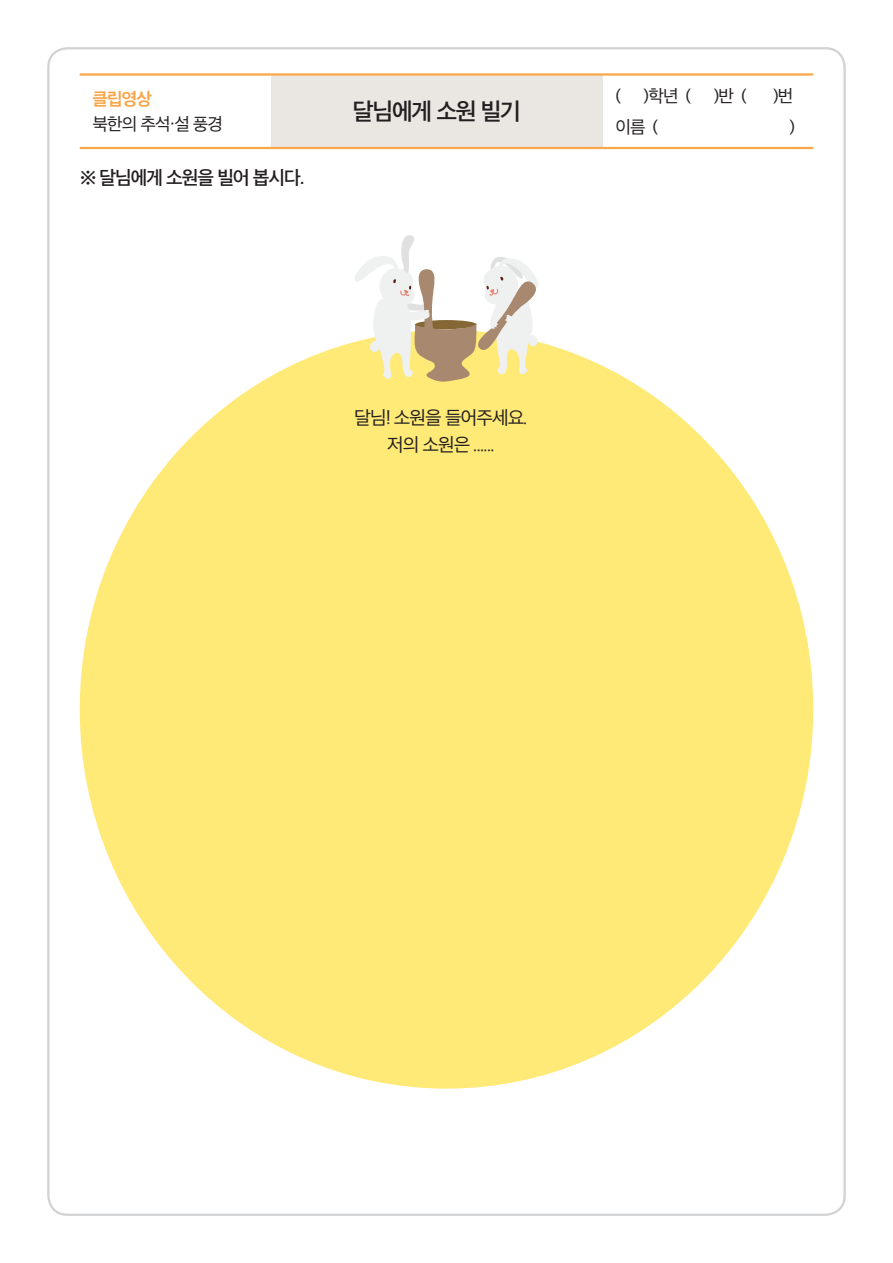
<style>
.page{position:relative;width:893px;height:1263px;background:#fff}
.page>*{position:absolute;margin:0;border:0;box-sizing:border-box;transform-origin:0 0}
.t1{font:22.5px "SD Gothic Neoa f Sm";letter-spacing:-.05em;color:#231f20}
.t2{font:18px/27px "SD Gothic Neoa d Rg";letter-spacing:-.05em;color:#231f20;text-align:center}
.t3{font:18px "SD Gothic Neoa f Sm";letter-spacing:-.05em;color:#231f20}
.t4{font:16.8px "SD Gothic Neoa d Rg";letter-spacing:-.05em;color:#231f20}
.t5{font:16.8px "SD Gothic Neoa g Bd";color:#f9a64a}
</style>
<div class="page">
<hr style="left:0;top:0;width:1px;height:1263px;background:#ececee">
<div style="left:271px;top:74px;width:332px;height:74px;background:#eae6e1"></div>
<hr style="left:80px;top:73px;width:191px;height:3px;background:#f9a64a">
<hr style="left:271px;top:73px;width:332px;height:3px;background:#f9a64a">
<hr style="left:603px;top:73px;width:210px;height:3px;background:#f9a64a">
<hr style="left:80px;top:147px;width:191px;height:2px;background:#f9a64a">
<hr style="left:271px;top:147px;width:332px;height:2px;background:#f9a64a">
<hr style="left:603px;top:147px;width:210px;height:2px;background:#f9a64a">
<div style="left:80px;top:330px;width:733px;height:759px;background:#ffea77;border-radius:50%"></div>
<svg style="left:353px;top:235px;width:189px;height:147px"></svg>
<p class="t5" style="left:92px;top:90px;width:61px">클립영상</p>
<p class="t4" style="left:92px;top:115px;width:132px">북한의 추석·설 풍경</p>
<p class="t3" style="left:80px;top:168px;width:226px">※ 달님에게 소원을 빌어 봅시다.</p>
<h1 class="t1" style="left:353px;top:100px;width:170px">달님에게 소원 빌기</h1>
<p class="t2" style="left:354px;top:404px;width:175px">달님! 소원을 들어주세요. 저의 소원은 ......</p>
<p class="t4" style="left:615px;top:87px;width:7px">(</p>
<p class="t4" style="left:644px;top:87px;width:49px">)학년 (</p>
<p class="t4" style="left:714px;top:87px;width:34px">)반 (</p>
<p class="t4" style="left:773px;top:87px;width:22px">)번</p>
<p class="t4" style="left:615px;top:118px;width:44px">이름 (</p>
<p class="t4" style="left:789px;top:118px;width:7px">)</p>
</div>
